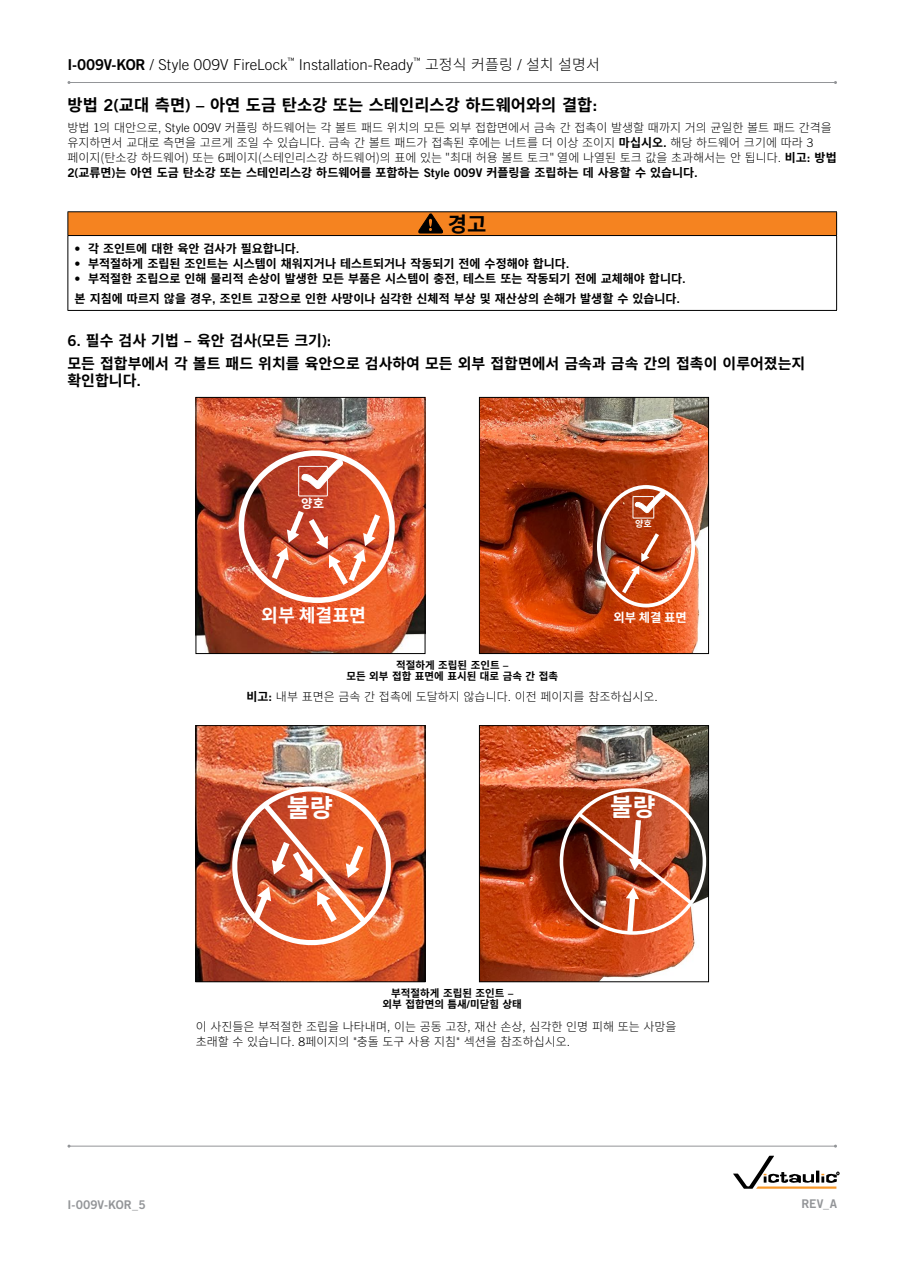
<style>
.page{position:relative;width:918px;height:1263px;background:#fff}
.page>*{position:absolute;margin:0;border:0;box-sizing:border-box;transform-origin:0 0}
.t1{font:700 25.2px "Source Han Sans KR";color:#fff}
.t2{font:700 24.75px "Source Han Sans KR";color:#fff}
.Warning{font:700 21px "Source Han Sans KR";color:#000}
.t3{font:700 18.3px "Source Han Sans KR";letter-spacing:.005em;color:#fff}
.Heading_1{font:700 16.5px "Source Han Sans KR";color:#000}
.Body{font:700 15px/16.5px "Source Han Sans KR";color:#000}
.t4{font:300 15px "Trade Gothic LT Std";letter-spacing:.005em;color:#000}
.t5{font:700 12.45px "Source Han Sans KR";color:#fff}
.t6{font:700 12.3px "Source Han Sans KR";color:#fff}
.Body-2{font:300 12px/15px "Source Han Sans KR";color:#000}
.Warning_Text{font:700 12px "Source Han Sans KR";color:#000}
.Body_ind{font:300 12px "Source Han Sans KR";color:#000}
.t7{font:12px "Trade Gothic LT Std Bd 2";letter-spacing:.005em;color:#939598}
.t8{font:700 10.5px/11.2px "Source Han Sans KR";color:#000;text-align:center}
.t9{font:700 9px "Source Han Sans KR";color:#fff}
.s1{font-family:"Trade Gothic LT Std Bd 2";font-weight:400}
.s2{font-family:"Source Han Sans KR"}
.s3{font-family:"Trade Gothic LT Std"}
.s4{font-weight:700}
</style>
<div class="page">
<svg style="left:733px;top:1156px;width:106px;height:33px"></svg>
<hr style="left:69px;top:1146px;width:767px;height:1px;background:#939598">
<hr style="left:69px;top:82px;width:767px;height:1px;background:#939598">
<div style="left:68px;top:212px;width:769px;height:24px;background:#f58320"></div>
<hr style="left:68px;top:211px;width:769px;height:1px;background:#000">
<svg style="left:68px;top:212px;width:1px;height:23px"></svg>
<svg style="left:836px;top:212px;width:1px;height:23px"></svg>
<hr style="left:68px;top:235px;width:769px;height:1px;background:#000">
<hr style="left:68px;top:236px;width:1px;height:74px;background:#000">
<hr style="left:836px;top:236px;width:1px;height:74px;background:#000">
<hr style="left:68px;top:310px;width:769px;height:1px;background:#000">
<svg style="left:418px;top:214px;width:25px;height:19px"></svg>
<img style="left:198px;top:399px;width:225px;height:253px">
<img style="left:235px;top:446px;width:164px;height:161px">
<div style="left:196px;top:397px;width:229px;height:257px;border:1px solid #000"></div>
<img style="left:481px;top:399px;width:226px;height:253px">
<div style="left:597px;top:485px;width:98px;height:122px;border:4px solid #fff;border-radius:50%"></div>
<div style="left:633px;top:496px;width:21px;height:22px;border:1px solid #fff"></div>
<svg style="left:634px;top:490px;width:33px;height:24px"></svg>
<svg style="left:619px;top:529px;width:44px;height:69px;background:#c25025"></svg>
<div style="left:479px;top:397px;width:230px;height:257px;border:1px solid #000"></div>
<img style="left:198px;top:727px;width:225px;height:253px">
<img style="left:228px;top:782px;width:167px;height:167px">
<div style="left:196px;top:725px;width:229px;height:257px;border:1px solid #000"></div>
<img style="left:481px;top:727px;width:226px;height:253px">
<div style="left:560px;top:788px;width:146px;height:147px;border:4px solid #fff;border-radius:50%"></div>
<img style="left:574px;top:809px;width:121px;height:130px">
<div style="left:479px;top:725px;width:230px;height:257px;border:1px solid #000"></div>
<p class="t4" style="left:68px;top:56px;width:534px"><span class="s1">I-009V-KOR</span> / Style 009V FireLock<sup>™</sup> Installation-Ready<sup>™</sup> <span class="s2">고정식 커플링</span> / <span class="s2">설치 설명서</span></p>
<p class="Heading_1" style="left:68px;top:96px;width:531px">방법 <span class="s1">2(</span>교대 측면<span class="s1">) –</span> 아연 도금 탄소강 또는 스테인리스강 하드웨어와의 결합<span class="s1">:</span></p>
<p class="Body-2" style="left:68px;top:120px;width:771px">방법 <span class="s3">1</span>의 대안으로<span class="s3">, Style 009V</span> 커플링 하드웨어는 각 볼트 패드 위치의 모든 외부 접합면에서 금속 간 접촉이 발생할 때까지 거의 균일한 볼트 패드 간격을 유지하면서 교대로 측면을 고르게 조일 수 있습니다<span class="s3">.</span> 금속 간 볼트 패드가 접촉된 후에는 너트를 더 이상 조이지 <span class="s4">마십시오</span><span class="s1">.</span> 해당 하드웨어 크기에 따라 <span class="s3">3 </span>페이지(탄소강 하드웨어) 또는 <span class="s3">6</span>페이지(스테인리스강 하드웨어)의 표에 있는 "최대 허용 볼트 토크" 열에 나열된 토크 값을 초과해서는 안 됩니다<span class="s3">.</span> <span class="s4">비고</span><span class="s1">:</span> <span class="s4">방법 </span><span class="s1">2(</span><span class="s4">교류면</span><span class="s1">)</span><span class="s4">는 아연 도금 탄소강 또는 스테인리스강 하드웨어를 포함하는</span> <span class="s1">Style 009V</span> <span class="s4">커플링을 조립하는 데 사용할 수 있습니다</span><span class="s1">.</span></p>
<p class="Warning" style="left:448px;top:212px;width:40px">경고</p>
<p class="Warning_Text" style="left:75px;top:241px;width:226px"><span class="s1">•</span> 각 조인트에 대한 육안 검사가 필요합니다<span class="s1">.</span></p>
<p class="Warning_Text" style="left:75px;top:256px;width:496px"><span class="s1">•</span> 부적절하게 조립된 조인트는 시스템이 채워지거나 테스트되거나 작동되기 전에 수정해야 합니다<span class="s1">.</span></p>
<p class="Warning_Text" style="left:75px;top:271px;width:613px"><span class="s1">•</span> 부적절한 조립으로 인해 물리적 손상이 발생한 모든 부품은 시스템이 충전<span class="s1">,</span> 테스트 또는 작동되기 전에 교체해야 합니다<span class="s1">.</span></p>
<p class="Warning_Text" style="left:75px;top:292px;width:607px">본 지침에 따르지 않을 경우<span class="s1">,</span> 조인트 고장으로 인한 사망이나 심각한 신체적 부상 및 재산상의 손해가 발생할 수 있습니다<span class="s1">.</span></p>
<p class="Body" style="left:68px;top:333px;width:265px"><span class="s1">6.</span> 필수 검사 기법 – 육안 검사<span class="s1">(</span>모든 크기<span class="s1">):</span></p>
<p class="Body" style="left:68px;top:356px;width:739px">모든 접합부에서 각 볼트 패드 위치를 육안으로 검사하여 모든 외부 접합면에서 금속과 금속 간의 접촉이 이루어졌는지 확인합니다<span class="s1">.</span></p>
<p class="t5" style="left:301px;top:496px;width:24px">양호</p>
<p class="t3" style="left:261px;top:605px;width:106px">외부 체결표면</p>
<p class="t9" style="left:635px;top:518px;width:18px">양호</p>
<p class="t6" style="left:613px;top:610px;width:75px">외부 체결 표면</p>
<p class="t8" style="left:346px;top:660px;width:213px">적절하게 조립된 조인트 <span class="s1">–<br></span>모든 외부 접합 표면에 표시된 대로 금속 간 접촉</p>
<p class="Body_ind" style="left:247px;top:689px;width:413px"><span class="s4">비고</span><span class="s1">:</span> 내부 표면은 금속 간 접촉에 도달하지 않습니다<span class="s3">.</span> 이전 페이지를 참조하십시오<span class="s3">.</span></p>
<p class="t1" style="left:287px;top:794px;width:48px">불량</p>
<p class="t2" style="left:610px;top:793px;width:47px">불량</p>
<p class="t8" style="left:383px;top:988px;width:141px">부적절하게 조립된 조인트 <span class="s1">– </span>외부 접합면의 틈새<span class="s1">/</span>미닫힘 상태</p>
<p class="Body-2" style="left:196px;top:1020px;width:482px">이 사진들은 부적절한 조립을 나타내며<span class="s3">,</span> 이는 공동 고장<span class="s3">,</span> 재산 손상<span class="s3">,</span> 심각한 인명 피해 또는 사망을 초래할 수 있습니다<span class="s3">. 8</span>페이지의 <span class="s3">"</span>충돌 도구 사용 지침<span class="s3">"</span> 섹션을 참조하십시오<span class="s3">.</span></p>
<p class="t7" style="left:68px;top:1197px;width:80px">I-009V-KOR_5</p>
<p class="t7" style="left:802px;top:1197px;width:37px">REV_A</p>
</div>
